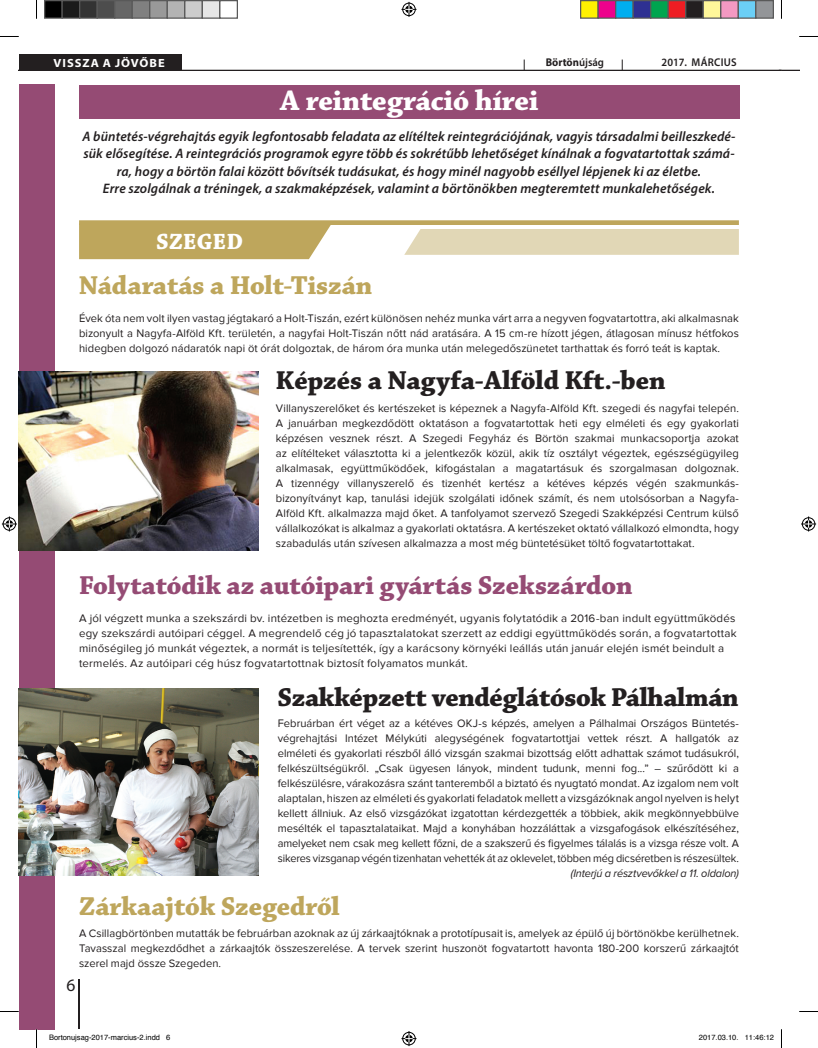
<style>
.page{position:relative;width:818px;height:1048px;background:#fff}
.page>*{position:absolute;margin:0;border:0;box-sizing:border-box;transform-origin:0 0}
.t1{font:30px "Chaparral Pro Bold Subh";color:#fff}
.t2{font:27.5px "Chaparral Pro Bold Subh";letter-spacing:-.005em;color:#231f20}
.t3{font:27.5px "Chaparral Pro Bold Subh";color:#bea65c}
.t4{font:27.5px "Chaparral Pro Bold Subh";color:#954b74}
.t5{font:23.5px "Chaparral Pro Bold Subh";letter-spacing:.02em;color:#fff}
.t6{font:17.5px "Myriad Pro";color:#231f20}
.t7{font:italic 600 13.75px/17.5px "Myriad Pro";letter-spacing:.01em;color:#231f20;text-align:center}
.t8{font:700 11.88px "Myriad Pro";letter-spacing:.08em;color:#fff;scale:1.05 1}
.t9{font:11.25px/15px "Proxima Nova";letter-spacing:.015em;color:#231f20;text-align:justify}
.t10{font:italic 11.25px "Proxima Nova";letter-spacing:-.015em;color:#231f20}
.t11{font:600 11.25px "Myriad Pro";color:#231f20;scale:.95 1}
.t12{font:700 11.25px "Myriad Pro";color:#231f20;scale:.95 1}
.t13{font:7.5px "Helvetica";color:#000}
.s1{font-weight:600}
</style>
<div class="page">
<div style="left:19px;top:84px;width:35px;height:945px;background:#954b74"></div>
<hr style="left:78px;top:979px;width:2px;height:50px;background:#231f20">
<hr style="left:19px;top:70px;width:762px;height:1px;background:#231f20">
<svg style="left:781px;top:70px;width:17px;height:1px"></svg>
<div style="left:36px;top:54px;width:146px;height:16px;background:#231f20"></div>
<div style="left:19px;top:54px;width:19px;height:16px;background:#231f20"></div>
<div style="left:79px;top:85px;width:660px;height:33px;background:#954b74"></div>
<div style="left:79px;top:225px;width:252px;height:34px;background:#bea65c"></div>
<div style="left:79px;top:220px;width:659px;height:5px;background:#bea65c"></div>
<div style="left:404px;top:229px;width:334px;height:26px;background:#e1d7b6"></div>
<img style="left:19px;top:371px;width:239px;height:179px">
<img style="left:19px;top:688px;width:239px;height:186px">
<svg style="left:0;top:36px;width:19px;height:1px"></svg>
<svg style="left:799px;top:36px;width:18px;height:1px"></svg>
<svg style="left:0;top:1011px;width:19px;height:1px"></svg>
<svg style="left:799px;top:1011px;width:18px;height:1px"></svg>
<svg style="left:36px;top:0;width:1px;height:19px"></svg>
<svg style="left:36px;top:1029px;width:1px;height:18px"></svg>
<svg style="left:401px;top:2px;width:15px;height:15px"></svg>
<svg style="left:401px;top:1031px;width:15px;height:14px"></svg>
<svg style="left:2px;top:516px;width:15px;height:15px"></svg>
<svg style="left:801px;top:516px;width:14px;height:15px"></svg>
<div style="left:45px;top:1px;width:17px;height:17px;background:#000"></div>
<div style="left:44px;top:0;width:19px;height:19px;border:1px solid #595959"></div>
<div style="left:62px;top:1px;width:18px;height:17px;background:#1a1a1a"></div>
<div style="left:61px;top:0;width:19px;height:19px;border:1px solid #595959"></div>
<div style="left:80px;top:1px;width:17px;height:17px;background:#333"></div>
<div style="left:79px;top:0;width:19px;height:19px;border:1px solid #595959"></div>
<div style="left:97px;top:1px;width:18px;height:17px;background:#4d4d4d"></div>
<div style="left:96px;top:0;width:19px;height:19px;border:1px solid #595959"></div>
<div style="left:115px;top:1px;width:17px;height:17px;background:#666"></div>
<div style="left:114px;top:0;width:19px;height:19px;border:1px solid #595959"></div>
<div style="left:132px;top:1px;width:18px;height:17px;background:#808080"></div>
<div style="left:131px;top:0;width:19px;height:19px;border:1px solid #595959"></div>
<div style="left:150px;top:1px;width:17px;height:17px;background:#999"></div>
<div style="left:149px;top:0;width:19px;height:19px;border:1px solid #595959"></div>
<div style="left:167px;top:1px;width:18px;height:17px;background:#b3b3b3"></div>
<div style="left:166px;top:0;width:19px;height:19px;border:1px solid #595959"></div>
<div style="left:185px;top:1px;width:17px;height:17px;background:#ccc"></div>
<div style="left:184px;top:0;width:19px;height:19px;border:1px solid #595959"></div>
<div style="left:202px;top:1px;width:18px;height:17px;background:#e6e6e6"></div>
<div style="left:201px;top:0;width:19px;height:19px;border:1px solid #595959"></div>
<div style="left:219px;top:0;width:19px;height:19px;border:1px solid #595959"></div>
<div style="left:580px;top:1px;width:17px;height:17px;background:#fff101"></div>
<div style="left:579px;top:0;width:19px;height:19px;border:1px solid #595959"></div>
<div style="left:597px;top:1px;width:18px;height:17px;background:#ed028c"></div>
<div style="left:597px;top:0;width:19px;height:19px;border:1px solid #595959"></div>
<div style="left:615px;top:1px;width:17px;height:17px;background:#00aeef"></div>
<div style="left:614px;top:0;width:19px;height:19px;border:1px solid #595959"></div>
<div style="left:632px;top:1px;width:18px;height:17px;background:#2e3092"></div>
<div style="left:632px;top:0;width:19px;height:19px;border:1px solid #595959"></div>
<div style="left:650px;top:1px;width:17px;height:17px;background:#00a54f"></div>
<div style="left:649px;top:0;width:19px;height:19px;border:1px solid #595959"></div>
<div style="left:667px;top:1px;width:18px;height:17px;background:#ee1d23"></div>
<div style="left:667px;top:0;width:19px;height:19px;border:1px solid #595959"></div>
<div style="left:685px;top:1px;width:17px;height:17px;background:#231f20"></div>
<div style="left:684px;top:0;width:19px;height:19px;border:1px solid #595959"></div>
<div style="left:702px;top:1px;width:18px;height:17px;background:#fff79a"></div>
<div style="left:702px;top:0;width:19px;height:19px;border:1px solid #595959"></div>
<div style="left:720px;top:1px;width:17px;height:17px;background:#f499c2"></div>
<div style="left:719px;top:0;width:19px;height:19px;border:1px solid #595959"></div>
<div style="left:737px;top:1px;width:18px;height:17px;background:#6bcff6"></div>
<div style="left:737px;top:0;width:19px;height:19px;border:1px solid #595959"></div>
<div style="left:755px;top:1px;width:17px;height:17px;background:#939598"></div>
<div style="left:754px;top:0;width:19px;height:19px;border:1px solid #595959"></div>
<p class="t8" style="left:54px;top:55px;width:106px">VISSZA A JÖVŐBE</p>
<p class="t12" style="left:545px;top:55px;width:63px">Börtön<span class="s1">újság</span></p>
<p class="t11" style="left:661px;top:55px;width:40px">2017. MÁRCIUS</p>
<h1 class="t1" style="left:280px;top:84px;width:259px">A reintegráció hírei</h1>
<p class="t7" style="left:82px;top:127px;width:654px">A büntetés-végrehajtás egyik legfontosabb feladata az elítéltek reintegrációjának, vagyis társadalmi beilleszkedé&shy;sük elősegítése. A reintegrációs programok egyre több és sokrétűbb lehetőséget kínálnak a fogvatartottak számá&shy;ra, hogy a börtön falai között bővítsék tudásukat, és hogy minél nagyobb eséllyel lépjenek ki az életbe.<br>Erre szolgálnak a tréningek, a szakmaképzések, valamint a börtönökben megteremtett munkalehetőségek.</p>
<h3 class="t5" style="left:156px;top:229px;width:88px">SZEGED</h3>
<h2 class="t3" style="left:79px;top:270px;width:294px">Nádaratás a Holt-Tiszán</h2>
<p class="t9" style="left:79px;top:310px;width:661px">Évek óta nem volt ilyen vastag jégtakaró a Holt-Tiszán, ezért különösen nehéz munka várt arra a negyven fogvatartottra, aki alkalmasnak bizonyult a Nagyfa-Alföld Kft. területén, a nagyfai Holt-Tiszán nőtt nád aratására. A 15 cm-re hízott jégen, átlagosan mínusz hétfokos hidegben dolgozó nádaratók napi öt órát dolgoztak, de három óra munka után melegedőszünetet tarthattak és forró teát is kaptak.</p>
<h2 class="t2" style="left:276px;top:365px;width:391px">Képzés a Nagyfa-Alföld Kft.-ben</h2>
<p class="t9" style="left:276px;top:400px;width:464px">Villanyszerelőket és kertészeket is képeznek a Nagyfa-Alföld Kft. szegedi és nagyfai telepén.<br>A januárban megkezdődött oktatáson a fogvatartottak heti egy elméleti és egy gyakorlati képzésen vesznek részt. A Szegedi Fegyház és Börtön szakmai munkacsoportja azokat az elítélteket választotta ki a jelentkezők közül, akik tíz osztályt végeztek, egészségügyileg alkalmasak, együttműködőek, kifogástalan a magatartásuk és szorgalmasan dolgoznak.<br>A tizennégy villanyszerelő és tizenhét kertész a kétéves képzés végén szakmunkás&shy;bizonyítványt kap, tanulási idejük szolgálati időnek számít, és nem utolsósorban a Nagyfa-Alföld Kft. alkalmazza majd őket. A tanfolyamot szervező Szegedi Szakképzési Centrum külső vállalkozókat is alkalmaz a gyakorlati oktatásra. A kertészeket oktató vállalkozó elmondta, hogy szabadulás után szívesen alkalmazza a most még büntetésüket töltő fogvatartottakat.</p>
<h2 class="t4" style="left:79px;top:569px;width:554px">Folytatódik az autóipari gyártás Szekszárdon</h2>
<p class="t9" style="left:79px;top:610px;width:658px;text-align:left">A jól végzett munka a szekszárdi bv. intézetben is meghozta eredményét, ugyanis folytatódik a 2016-ban indult együttműködés egy szekszárdi autóipari céggel. A megrendelő cég jó tapasztalatokat szerzett az eddigi együttműködés során, a fogvatartottak minőségileg jó munkát végeztek, a normát is teljesítették, így a karácsony környéki leállás után január elején ismét beindult a termelés. Az autóipari cég húsz fogvatartottnak biztosít folyamatos munkát.</p>
<h2 class="t2" style="left:277px;top:681px;width:462px">Szakképzett vendéglátósok Pálhalmán</h2>
<p class="t9" style="left:277px;top:715px;width:462px">Februárban ért véget az a kétéves OKJ-s képzés, amelyen a Pálhalmai Országos Büntetés&shy;végrehajtási Intézet Mélykúti alegységének fogvatartottjai vettek részt. A hallgatók az elméleti és gyakorlati részből álló vizsgán szakmai bizottság előtt adhattak számot tudásukról, felkészültségükről. „Csak ügyesen lányok, mindent tudunk, menni fog...” – szűrődött ki a felkészülésre, várakozásra szánt tanteremből a biztató és nyugtató mondat. Az izgalom nem volt alaptalan, hiszen az elméleti és gyakorlati feladatok mellett a vizsgázóknak angol nyelven is helyt kellett állniuk. Az első vizsgázókat izgatottan kérdezgették a többiek, akik megkönnyebbülve mesélték el tapasztalataikat. Majd a konyhában hozzáláttak a vizsgafogások elkészítéséhez, amelyeket nem csak meg kellett főzni, de a szakszerű és figyelmes tálalás is a vizsga része volt. A sikeres vizsganap végén tizenhatan vehették át az oklevelet, többen még dicséretben is részesültek.</p>
<p class="t10" style="left:570px;top:868px;width:169px">(Interjú a résztvevőkkel a 11. oldalon)</p>
<h2 class="t3" style="left:79px;top:890px;width:262px">Zárkaajtók Szegedről</h2>
<p class="t9" style="left:79px;top:925px;width:661px">A Csillagbörtönben mutatták be februárban azoknak az új zárkaajtóknak a prototípusait is, amelyek az épülő új börtönökbe kerülhetnek.<br>Tavasszal megkezdődhet a zárkaajtók összeszerelése. A tervek szerint huszonöt fogvatartott havonta 180-200 korszerű zárkaajtót szerel majd össze Szegeden.</p>
<h3 class="t6" style="left:67px;top:974px;width:10px">6</h3>
<p class="t13" style="left:49px;top:1031px;width:123px">Bortonujsag-2017-marcius-2.indd 6</p>
<p class="t13" style="left:698px;top:1031px;width:77px">2017.03.10. 11:46:12</p>
</div>
